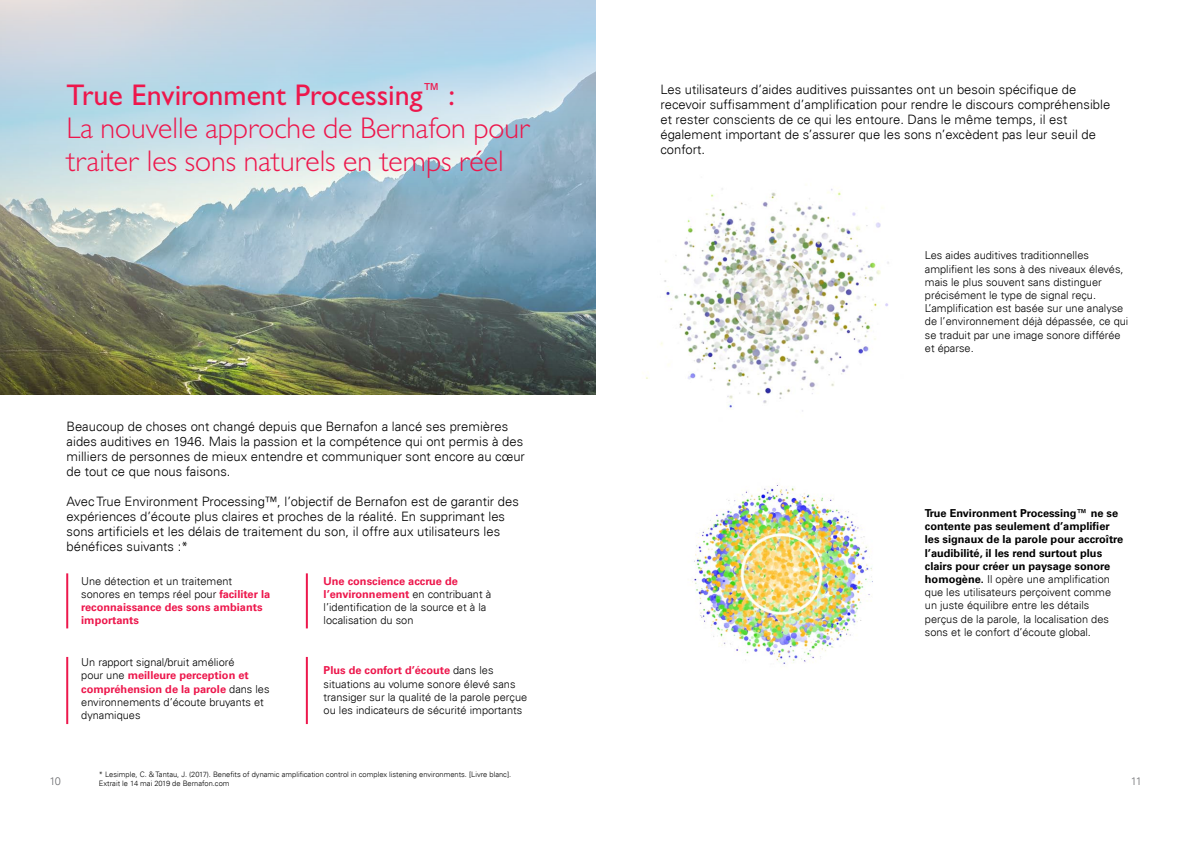
<style>
.page{position:relative;width:1191px;height:842px;background:#fff}
.page>*{position:absolute;margin:0;border:0;box-sizing:border-box;transform-origin:0 0}
.t1{font:300 30px/33px "Gill Sans MT Pro";color:#ed174c}
.t2{font:300 13px/15px "Univers Com 45";color:#000}
.t3{font:300 11px/13.2px "Univers Com 45";color:#000}
.t4{font:700 11px/13.2px "Univers Com 65";color:#ed174c}
.t5{font:700 11px/13.2px "Univers Com 65";color:#000}
.t6{font:300 11px "Univers Com 45";color:#6d6e71}
.t7{font:300 7.5px/9px "Univers Com 45";color:#000}
.s1{font-weight:500}
.s2{font-family:"Univers Com 65";font-weight:700;color:#ed174c}
.s3{font-family:"Univers Com 45";font-weight:300;color:#000}
.s4{font-family:"Univers Com 65";font-weight:700}
</style>
<div class="page">
<img style="left:0;top:0;width:595px;height:394px">
<img style="left:692px;top:485px;width:181px;height:179px">
<img style="left:646px;top:188px;width:243px;height:224px">
<hr style="left:66px;top:573px;width:2px;height:55px;background:#ed174c">
<hr style="left:306px;top:573px;width:2px;height:55px;background:#ed174c">
<hr style="left:66px;top:657px;width:2px;height:67px;background:#ed174c">
<hr style="left:306px;top:657px;width:2px;height:67px;background:#ed174c">
<h1 class="t1" style="left:66px;top:78px;width:465px"><span class="s1">True Environment Processing</span><sup>™</sup> <span class="s1">:<br></span>La nouvelle approche de Bernafon pour traiter les sons naturels en temps réel</h1>
<p class="t2" style="left:67px;top:419px;width:460px">Beaucoup de choses ont changé depuis que Bernafon a lancé ses premières aides auditives en 1946. Mais la passion et la compétence qui ont permis à des milliers de personnes de mieux entendre et communiquer sont encore au cœur de tout ce que nous faisons.</p>
<p class="t2" style="left:67px;top:494px;width:454px">Avec True Environment Processing™, l’objectif de Bernafon est de garantir des expériences d’écoute plus claires et proches de la réalité. En supprimant les sons artificiels et les délais de traitement du son, il offre aux utilisateurs les bénéfices suivants :*</p>
<p class="t3" style="left:81px;top:574px;width:190px">Une détection et un traitement sonores en temps réel pour <span class="s2">faciliter la</span></p>
<p class="t4" style="left:81px;top:601px;width:183px">reconnaissance des sons ambiants importants</p>
<p class="t3" style="left:81px;top:656px;width:155px">Un rapport signal/bruit amélioré</p>
<p class="t4" style="left:81px;top:669px;width:190px"><span class="s3">pour une</span> meilleure perception et compréhension de la parole <span class="s3">dans les</span></p>
<p class="t3" style="left:81px;top:695px;width:184px">environnements d’écoute bruyants et dynamiques</p>
<p class="t4" style="left:323px;top:574px;width:169px">Une conscience accrue de l’environnement <span class="s3">en contribuant à</span></p>
<p class="t3" style="left:323px;top:601px;width:164px">l’identification de la source et à la localisation du son</p>
<p class="t4" style="left:323px;top:664px;width:171px">Plus de confort d’écoute <span class="s3">dans les</span></p>
<p class="t3" style="left:323px;top:677px;width:205px">situations au volume sonore élevé sans transiger sur la qualité de la parole perçue ou les indicateurs de sécurité importants</p>
<p class="t2" style="left:660px;top:82px;width:451px">Les utilisateurs d’aides auditives puissantes ont un besoin spécifique de recevoir suffisamment d’amplification pour rendre le discours compréhensible et rester conscients de ce qui les entoure. Dans le même temps, il est également important de s’assurer que les sons n’excèdent pas leur seuil de confort.</p>
<p class="t3" style="left:925px;top:249px;width:205px">Les aides auditives traditionnelles amplifient les sons à des niveaux élevés, mais le plus souvent sans distinguer précisément le type de signal reçu.<br>L’amplification est basée sur une analyse de l’environnement déjà dépassée, ce qui se traduit par une image sonore différée et éparse.</p>
<p class="t5" style="left:925px;top:506px;width:200px">True Environment Processing™ ne se contente pas seulement d’amplifier les signaux de la parole pour accroître l’audibilité, il les rend surtout plus clairs pour créer un paysage sonore</p>
<p class="t3" style="left:925px;top:572px;width:188px"><span class="s4">homogène.</span> Il opère une amplification que les utilisateurs perçoivent comme un juste équilibre entre les détails perçus de la parole, la localisation des sons et le confort d’écoute global.</p>
<p class="t7" style="left:99px;top:770px;width:414px">* Lesimple, C. &amp; Tantau, J. (2017). Benefits of dynamic amplification control in complex listening environments. [Livre blanc].<br>Extrait le 14 mai 2019 de Bernafon.com</p>
<p class="t6" style="left:50px;top:775px;width:13px">10</p>
<p class="t6" style="left:1130px;top:775px;width:12px">11</p>
</div>
